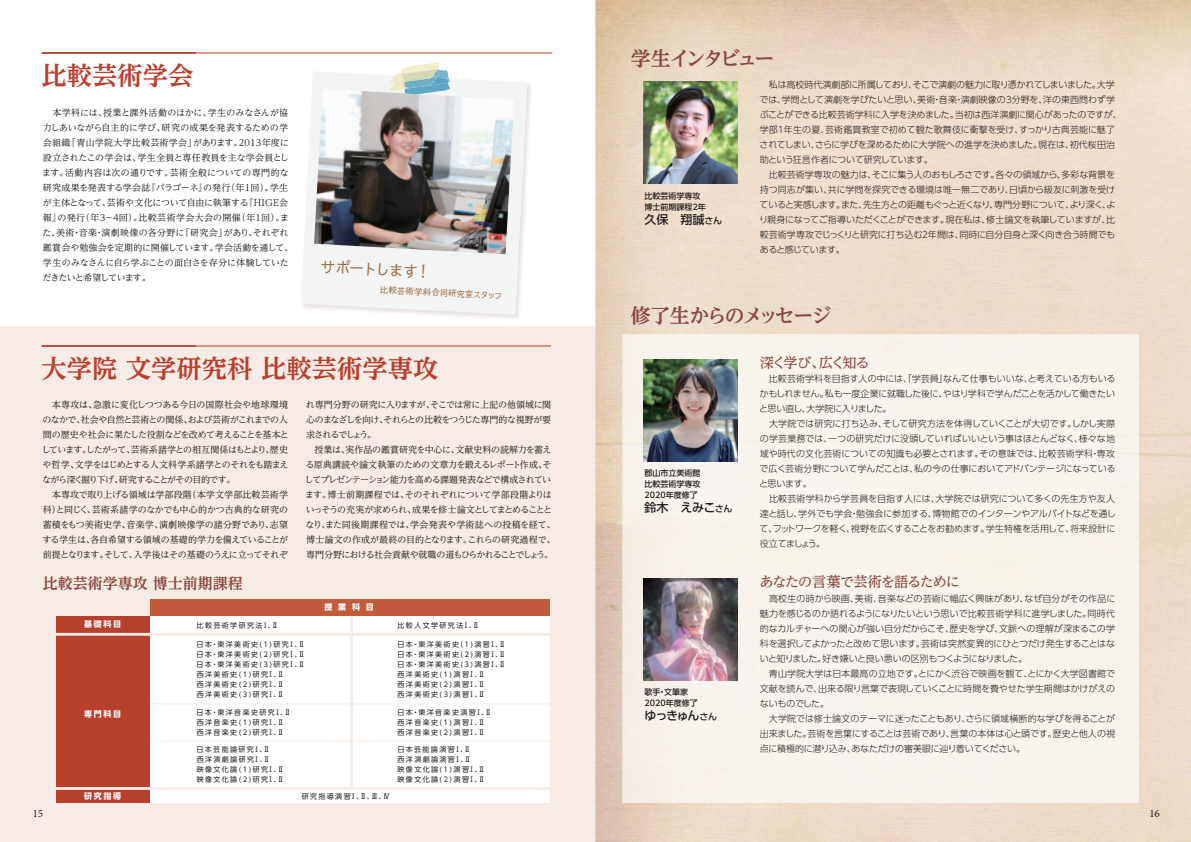
<style>
.page{position:relative;width:1191px;height:842px;background:#fff}
.page>*{position:absolute;margin:0;border:0;box-sizing:border-box;transform-origin:0 0}
.t1{font:25.3px "UD Reimin Pro Bold 90 pv RKSJ H";color:#b7402f}
.t2{font:20px "UD Reimin Pro Bold 90 pv RKSJ H";letter-spacing:-.105em;color:#894841}
.t3{font:20px "UD Reimin Pro Bold 90 pv RKSJ H";letter-spacing:-.14em;color:#894841}
.t4{font:16.3px "Talking Std Regular 90 pv RKSJ H";color:#9c6944}
.t5{font:15px "UD Reimin Pro Bold 90 pv RKSJ H";color:#894841}
.t6{font:14.2px "UD Reimin Pro Medium 90 pv RKSJ H";letter-spacing:-.07em;color:#894841}
.t7{font:14.2px "UD Reimin Pro Medium 90 pv RKSJ H";letter-spacing:-.13em;color:#894841}
.t8{font:12px "UD Shin Go Pro Medium 90 pv RKSJ H";letter-spacing:-.05em;color:#231f20}
.t9{font:11px "Minion Pro";color:#231f20}
.t10{font:9px/15px "UD Shin Go Pro Light 90 pv RKSJ H";letter-spacing:-.015em;color:#231f20}
.t11{font:9px/15px "UD Reimin Pro Regular 90 pv RKSJ H";letter-spacing:-.025em;color:#231f20}
.t12{font:9px/15px "UD Reimin Pro Regular 90 pv RKSJ H";letter-spacing:.01em;color:#231f20}
.t13{font:8.9px "Talking Std Regular 90 pv RKSJ H";color:#9c6944}
.t14{font:8px/11px "UD Shin Go Pro Medium 90 pv RKSJ H";color:#231f20}
.t15{font:8px "UD Shin Go Pro Bold 90 pv RKSJ H";letter-spacing:.2em;color:#fff}
.t16{font:7px/10px "UD Shin Go Pro Regular 90 pv RKSJ H";letter-spacing:.2em;color:#231f20}
.s1{font-size:9px}
</style>
<div class="page">
<div style="left:0;top:326px;width:595px;height:516px;background:#f7ece5"></div>
<img style="left:595px;top:0;width:596px;height:349px">
<img style="left:595px;top:349px;width:34px;height:493px">
<img style="left:1129px;top:349px;width:62px;height:493px">
<div style="left:622px;top:334px;width:516px;height:469px;background:#f7f3ed"></div>
<hr style="left:42px;top:346px;width:509px;height:1px;background:#b7402f">
<hr style="left:42px;top:345px;width:154px;height:2px;background:#b7402f">
<div style="left:150px;top:616px;width:400px;height:187px;background:#fff"></div>
<div style="left:56px;top:616px;width:94px;height:187px;background:#b7402f"></div>
<hr style="left:350px;top:613px;width:3px;height:175px;background:#f7ece5">
<hr style="left:150px;top:741px;width:402px;height:1px;background:#f7ece5">
<hr style="left:150px;top:703px;width:402px;height:1px;background:#f7ece5">
<hr style="left:56px;top:633px;width:494px;height:3px;background:#f7ece5">
<hr style="left:56px;top:787px;width:494px;height:3px;background:#f7ece5">
<div style="left:150px;top:599px;width:399px;height:17px;background:#c05b3e"></div>
<hr style="left:42px;top:53px;width:510px;height:1px;background:#b7402f">
<hr style="left:42px;top:52px;width:154px;height:2px;background:#b7402f">
<svg style="left:301px;top:71px;width:226px;height:244px;fill:#f3f4f4"></svg>
<svg style="left:390px;top:62px;width:60px;height:27px"></svg>
<img style="left:314px;top:89px;width:200px;height:165px">
<img style="left:644px;top:82px;width:93px;height:102px">
<img style="left:644px;top:359px;width:93px;height:102px">
<img style="left:644px;top:578px;width:93px;height:102px">
<h1 class="t1" style="left:42px;top:66px;width:153px">比較芸術学会</h1>
<p class="t12" style="left:42px;top:106px;width:252px">　本学科には、授業と課外活動のほかに、学生のみなさんが協力しあいながら自主的に学び、研究の成果を発表するための学会組織「青山学院大学比較芸術学会」があります。2013年度に設立されたこの学会は、学生全員と専任教員を主な学会員とします。活動内容は次の通りです。芸術全般についての専門的な研究成果を発表する学会誌『パラゴーネ』の発行（年1回）。学生が主体となって、芸術や文化について自由に執筆する『HIGE会報』の発行（年3～4回）。比較芸術学会大会の開催（年1回）。また、美術・音楽・演劇映像の各分野に「研究会」があり、それぞれ鑑賞会や勉強会を定期的に開催しています。学会活動を通して、学生のみなさんに自ら学ぶことの面白さを存分に体験していただきたいと希望しています。</p>
<h3 class="t4" style="left:320px;top:260px;width:113px;rotate:3deg">サポートします！</h3>
<p class="t13" style="left:380px;top:286px;width:125px;rotate:3deg">比較芸術学科合同研究室スタッフ</p>
<h1 class="t1" style="left:42px;top:359px;width:398px">大学院 文学研究科 比較芸術学専攻</h1>
<p class="t11" style="left:41px;top:398px;width:249px">　本専攻は、急激に変化しつつある今日の国際社会や地球環境のなかで、社会や自然と芸術との関係、および芸術がこれまでの人間の歴史や社会に果たした役割などを改めて考えることを基本としています。したがって、芸術系諸学との相互関係はもとより、歴史や哲学、文学をはじめとする人文科学系諸学とのそれをも踏まえながら深く掘り下げ、研究することがその目的です。<br>　本専攻で取り上げる領域は学部段階（本学文学部比較芸術学科）と同じく、芸術系諸学のなかでも中心的かつ古典的な研究の蓄積をもつ美術史学、音楽学、演劇映像学の諸分野であり、志望する学生は、各自希望する領域の基礎的学力を備えていることが前提となります。そして、入学後はその基礎のうえに立ってそれぞ</p>
<p class="t11" style="left:306px;top:398px;width:247px;text-align:justify">れ専門分野の研究に入りますが、そこでは常に上記の他領域に関心のまなざしを向け、それらとの比較をつうじた専門的な視野が要求されるでしょう。</p>
<p class="t11" style="left:305px;top:443px;width:252px;text-indent:10px">授業は、実作品の鑑賞研究を中心に、文献史料の読解力を蓄える原典講読や論文執筆のための文章力を鍛えるレポート作成、そしてプレゼンテーション能力を高める課題発表などで構成されています。博士前期課程では、そのそれぞれについて学部段階よりはいっそうの充実が求められ、成果を修士論文としてまとめることとなり、また同後期課程では、学会発表や学術誌への投稿を経て、博士論文の作成が最終の目的となります。これらの研究過程で、専門分野における社会貢献や就職の道もひらかれることでしょう。</p>
<h3 class="t5" style="left:43px;top:577px;width:201px">比較芸術学専攻 博士前期課程</h3>
<p class="t15" style="left:84px;top:621px;width:38px">基礎科目</p>
<p class="t15" style="left:84px;top:711px;width:38px">専門科目</p>
<p class="t16" style="left:197px;top:621px;width:83px">比較芸術学研究法Ⅰ、Ⅱ</p>
<p class="t16" style="left:196px;top:640px;width:110px">日本・東洋美術史(1)研究Ⅰ、Ⅱ日本・東洋美術史(2)研究Ⅰ、Ⅱ日本・東洋美術史(3)研究Ⅰ、Ⅱ西洋美術史(1)研究Ⅰ、Ⅱ<br>西洋美術史(2)研究Ⅰ、Ⅱ<br>西洋美術史(3)研究Ⅰ、Ⅱ</p>
<p class="t16" style="left:196px;top:708px;width:96px">日本・東洋音楽史研究Ⅰ、Ⅱ西洋音楽史(1)研究Ⅰ、Ⅱ西洋音楽史(2)研究Ⅰ、Ⅱ</p>
<p class="t16" style="left:196px;top:745px;width:89px">日本芸能論研究Ⅰ、Ⅱ<br>西洋演劇論研究Ⅰ、Ⅱ<br>映像文化論(1)研究Ⅰ、Ⅱ映像文化論(2)研究Ⅰ、Ⅱ</p>
<p class="t15" style="left:324px;top:604px;width:51px">授 業 科 目</p>
<p class="t15" style="left:84px;top:793px;width:38px">研究指導</p>
<p class="t16" style="left:302px;top:792px;width:90px">研究指導演習Ⅰ、Ⅱ、Ⅲ、Ⅳ</p>
<p class="t16" style="left:397px;top:621px;width:83px">比較人文学研究法Ⅰ、Ⅱ</p>
<p class="t16" style="left:397px;top:640px;width:110px">日本・東洋美術史(1)演習Ⅰ、Ⅱ日本・東洋美術史(2)演習Ⅰ、Ⅱ日本・東洋美術史(3)演習Ⅰ、Ⅱ西洋美術史(1)演習Ⅰ、Ⅱ<br>西洋美術史(2)演習Ⅰ、Ⅱ<br>西洋美術史(3)演習Ⅰ、Ⅱ</p>
<p class="t16" style="left:397px;top:708px;width:96px">日本・東洋音楽史演習Ⅰ、Ⅱ西洋音楽史(1)演習Ⅰ、Ⅱ西洋音楽史(2)演習Ⅰ、Ⅱ</p>
<p class="t16" style="left:397px;top:745px;width:89px">日本芸能論演習Ⅰ、Ⅱ<br>西洋演劇論演習Ⅰ、Ⅱ<br>映像文化論(1)演習Ⅰ、Ⅱ映像文化論(2)演習Ⅰ、Ⅱ</p>
<h2 class="t3" style="left:631px;top:51px;width:145px">学生インタビュー</h2>
<p class="t10" style="left:759px;top:79px;width:364px">　私は高校時代演劇部に所属しており、そこで演劇の魅力に取り憑かれてしまいました。大学では、学問として演劇を学びたいと思い、美術・音楽・演劇映像の３分野を、洋の東西問わず学ぶことができる比較芸術学科に入学を決めました。当初は西洋演劇に関心があったのですが、学部１年生の夏、芸術鑑賞教室で初めて観た歌舞伎に衝撃を受け、すっかり古典芸能に魅了されてしまい、さらに学びを深めるために大学院への進学を決めました。現在は、初代桜田治助という狂言作者について研究しています。<br>　比較芸術学専攻の魅力は、そこに集う人のおもしろさです。各々の領域から、多彩な背景を持つ同志が集い、共に学問を探究できる環境は唯一無二であり、日頃から級友に刺激を受けていると実感します。また、先生方との距離もぐっと近くなり、専門分野について、より深く、より親身になってご指導いただくことができます。現在私は、修士論文を執筆していますが、比較芸術学専攻でじっくりと研究に打ち込む２年間は、同時に自分自身と深く向き合う時間でもあると感じています。</p>
<p class="t14" style="left:644px;top:191px;width:65px">比較芸術学専攻　博士前期課程２年</p>
<h3 class="t8" style="left:644px;top:215px;width:79px">久保　翔誠<span class="s1">さん</span></h3>
<h2 class="t2" style="left:631px;top:308px;width:202px">修了生からのメッセージ</h2>
<p class="t14" style="left:644px;top:469px;width:57px;text-align:justify">郡山市立美術館比較芸術学専攻2020年度修了</p>
<h3 class="t8" style="left:644px;top:503px;width:89px">鈴木　えみこ<span class="s1">さん</span></h3>
<p class="t14" style="left:644px;top:688px;width:55px">歌手・文筆家<br>2020年度修了</p>
<h3 class="t8" style="left:644px;top:711px;width:74px">ゆっきゅん<span class="s1">さん</span></h3>
<h3 class="t7" style="left:760px;top:357px;width:111px">深く学び、広く知る</h3>
<p class="t10" style="left:759px;top:373px;width:358px">　比較芸術学科を目指す人の中には、「学芸員」なんて仕事もいいな、と考えている方もいるかもしれません。私も一度企業に就職した後に、やはり学科で学んだことを活かして働きたいと思い直し、大学院に入りました。<br>　大学院では研究に打ち込み、そして研究方法を体得していくことが大切です。しかし実際の学芸業務では、一つの研究だけに没頭していればいいという事はほとんどなく、様々な地域や時代の文化芸術についての知識も必要とされます。その意味では、比較芸術学科・専攻で広く芸術分野について学んだことは、私の今の仕事においてアドバンテージになっていると思います。<br>　比較芸術学科から学芸員を目指す人には、大学院では研究について多くの先生方や友人達と話し、学外でも学会・勉強会に参加する、博物館でのインターンやアルバイトなどを通して、フットワークを軽く、視野を広くすることをお勧めます。学生特権を活用して、将来設計に役立てましょう。</p>
<h3 class="t6" style="left:759px;top:576px;width:202px">あなたの言葉で芸術を語るために</h3>
<p class="t10" style="left:759px;top:592px;width:357px">　高校生の時から映画、美術、音楽などの芸術に幅広く興味があり、なぜ自分がその作品に魅力を感じるのか語れるようになりたいという思いで比較芸術学科に進学しました。同時代的なカルチャーへの関心が強い自分だからこそ、歴史を学び、文脈への理解が深まるこの学科を選択してよかったと改めて思います。芸術は突然変異的にひとつだけ発生することはないと知りました。好き嫌いと良い悪いの区別もつくようになりました。<br>　青山学院大学は日本最高の立地です。とにかく渋谷で映画を観て、とにかく大学図書館で文献を読んで、出来る限り言葉で表現していくことに時間を費やせた学生期間はかけがえのないものでした。<br>　大学院では修士論文のテーマに迷ったこともあり、さらに領域横断的な学びを得ることが出来ました。芸術を言葉にすることは芸術であり、言葉の本体は心と頭です。歴史と他人の視点に積極的に潜り込み、あなただけの審美眼に辿り着いてください。</p>
<p class="t9" style="left:33px;top:807px;width:12px">15</p>
<p class="t9" style="left:1149px;top:807px;width:11px">16</p>
</div>
